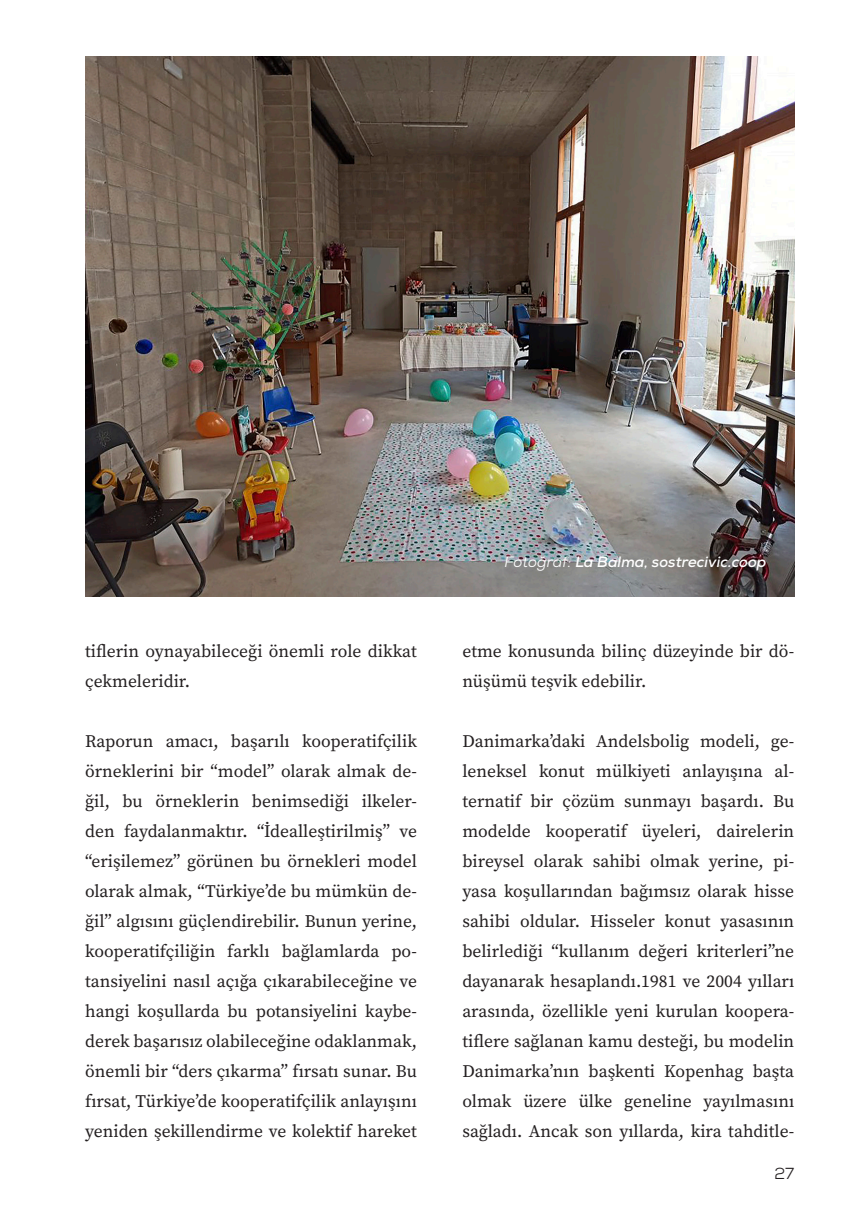
<style>
.page{position:relative;width:851px;height:1219px;background:#fff}
.page>*{position:absolute;margin:0;border:0;box-sizing:border-box;transform-origin:0 0}
.Düz_Yazı{font:17.6px/30px "Source Serif Variable";color:#231f20}
.t1{font:16px "Nexa";color:#231f20}
.Fortoğraf_Kredisi{font:italic 700 15px "Nexa";color:#fff}
.s1{font-weight:400}
</style>
<div class="page">
<img style="left:85px;top:57px;width:709px;height:540px">
<p class="Düz_Yazı" style="left:85px;top:636px;width:333px">tiflerin oynayabileceği önemli role dikkat çekmeleridir.</p>
<p class="Düz_Yazı" style="left:85px;top:726px;width:333px;text-align:justify">Raporun amacı, başarılı kooperatifçilik örneklerini bir “model” olarak almak de&shy;ğil, bu örneklerin benimsediği ilkeler&shy;den faydalanmaktır. “İdealleştirilmiş” ve “erişilemez” görünen bu örnekleri model olarak almak, “Türkiye’de bu mümkün de&shy;ğil” algısını güçlendirebilir. Bunun yerine, kooperatifçiliğin farklı bağlamlarda po&shy;tansiyelini nasıl açığa çıkarabileceğine ve hangi koşullarda bu potansiyelini kaybe&shy;derek başarısız olabileceğine odaklanmak, önemli bir “ders çıkarma” fırsatı sunar. Bu fırsat, Türkiye’de kooperatifçilik anlayışını yeniden şekillendirme ve kolektif hareket</p>
<p class="Fortoğraf_Kredisi" style="left:504px;top:552px;width:263px"><span class="s1">Fotoğraf:</span> La Balma, sostrecivic.coop</p>
<p class="Düz_Yazı" style="left:462px;top:636px;width:333px">etme konusunda bilinç düzeyinde bir dö&shy;nüşümü teşvik edebilir.</p>
<p class="Düz_Yazı" style="left:462px;top:726px;width:333px;text-align:justify">Danimarka’daki Andelsbolig modeli, ge&shy;leneksel konut mülkiyeti anlayışına al&shy;ternatif bir çözüm sunmayı başardı. Bu modelde kooperatif üyeleri, dairelerin bireysel olarak sahibi olmak yerine, pi&shy;yasa koşullarından bağımsız olarak hisse sahibi oldular. Hisseler konut yasasının belirlediği “kullanım değeri kriterleri”ne dayanarak hesaplandı.1981 ve 2004 yılları arasında, özellikle yeni kurulan koopera&shy;tiflere sağlanan kamu desteği, bu modelin Danimarka’nın başkenti Kopenhag başta olmak üzere ülke geneline yayılmasını sağladı. Ancak son yıllarda, kira tahditle-</p>
<p class="t1" style="left:774px;top:1163px;width:21px">27</p>
</div>
